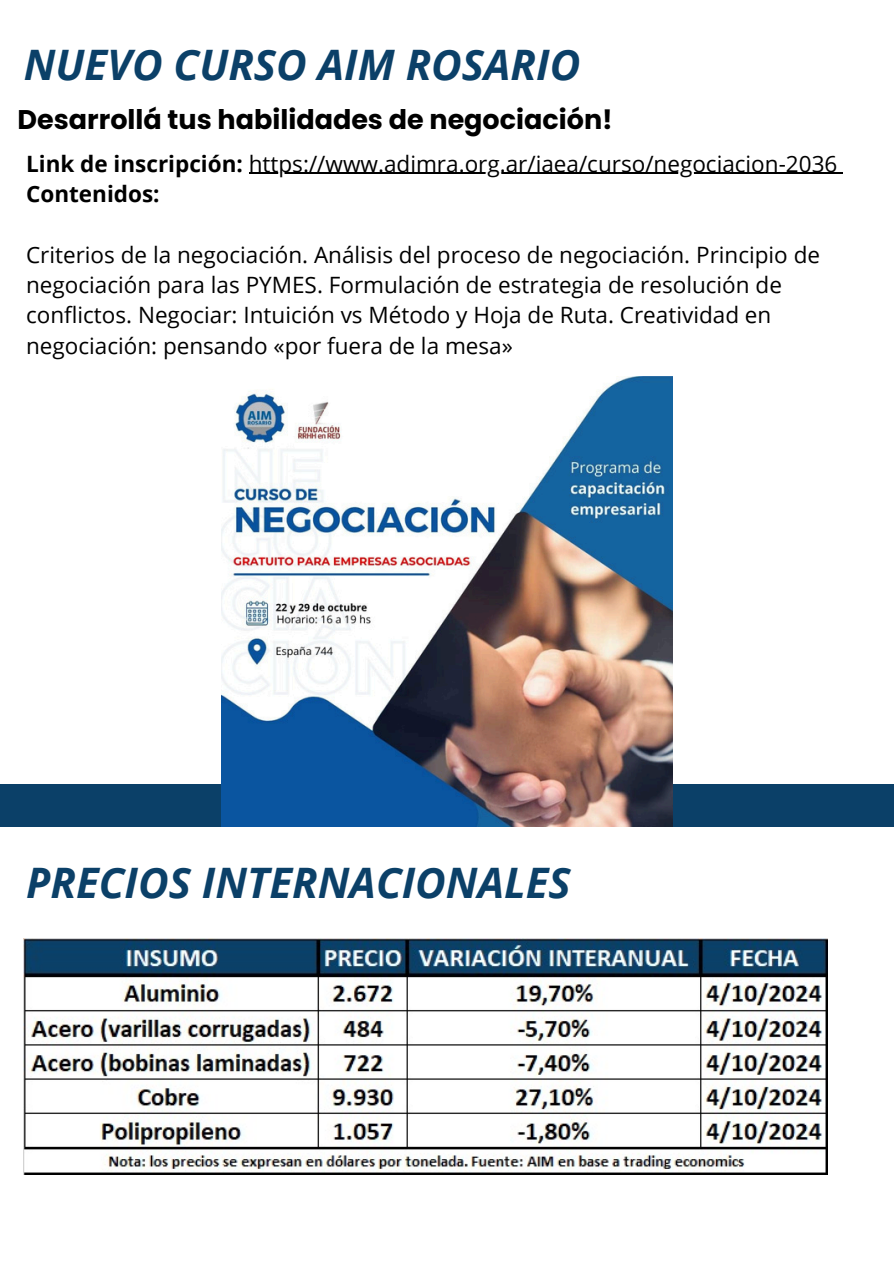
<style>
.page{position:relative;width:894px;height:1264px;background:#fff}
.page>*{position:absolute;margin:0;border:0;box-sizing:border-box;transform-origin:0 0}
.t1{font:italic 700 42px "Open Sans";color:#0b4068}
.t2{font:700 27px "Poppins";color:#000}
.t3{font:22.5px/30.3px "Open Sans";color:#000}
.t4{font:700 22.5px "Open Sans";color:#000}
.s1{font-weight:700}
</style>
<div class="page">
<div style="left:0;top:784px;width:893px;height:42px;background:#0b4068"></div>
<img style="left:24px;top:938px;width:803px;height:236px">
<img style="left:222px;top:376px;width:450px;height:450px">
<hr style="left:249px;top:173px;width:588px;height:1px;background:#000">
<p class="t1" style="left:24px;top:35px;width:558px">NUEVO CURSO AIM ROSARIO</p>
<p class="t2" style="left:18px;top:101px;width:596px">Desarrollá tus habilidades de negociación!</p>
<h2 class="t3" style="left:26px;top:148px;width:812px"><span class="s1">Link de inscripción:</span> https://www.adimra.org.ar/iaea/curso/negociacion-2036</h2>
<p class="t4" style="left:26px;top:178px;width:135px">Contenidos:</p>
<p class="t3" style="left:26px;top:239px;width:795px">Criterios de la negociación. Análisis del proceso de negociación. Principio de</p>
<h1 class="t3" style="left:26px;top:269px;width:757px">negociación para las PYMES. Formulación de estrategia de resolución de conflictos. Negociar: Intuición vs Método y Hoja de Ruta. Creatividad en negociación: pensando «por fuera de la mesa»</h1>
<p class="t1" style="left:26px;top:853px;width:546px">PRECIOS INTERNACIONALES</p>
</div>
